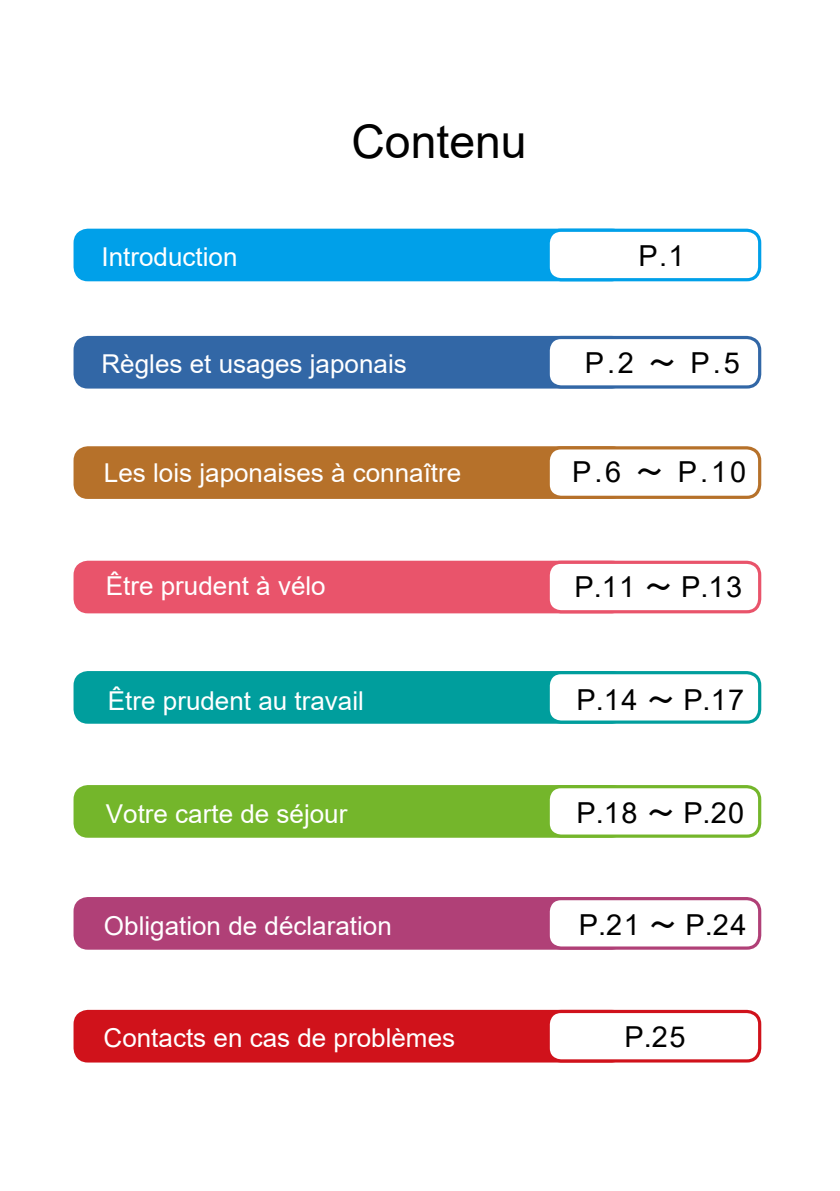
<style>
.page{position:relative;width:840px;height:1191px;background:#fff}
.page>*{position:absolute;margin:0;border:0;box-sizing:border-box;transform-origin:0 0}
.t1{font:46.4px "Arial";color:#000}
.t2{font:28.8px "Arial";letter-spacing:.05em;color:#000}
.t3{font:26px "Arial";color:#fff}
.s1{font-family:"MS P Gothic"}
</style>
<div class="page">
<div style="left:75px;top:337px;width:549px;height:50px;background:#3267a6;border-radius:13px"></div>
<div style="left:75px;top:786px;width:549px;height:50px;background:#74b62b;border-radius:13px"></div>
<div style="left:75px;top:562px;width:549px;height:50px;background:#e9546b;border-radius:13px"></div>
<div style="left:75px;top:1011px;width:549px;height:50px;background:#d0121b;border-radius:13px"></div>
<div style="left:73px;top:336px;width:552px;height:52px;border:3px solid #3267a6;border-radius:13px"></div>
<div style="left:73px;top:785px;width:552px;height:52px;border:3px solid #74b62b;border-radius:13px"></div>
<div style="left:73px;top:561px;width:552px;height:52px;border:3px solid #e9546b;border-radius:13px"></div>
<div style="left:73px;top:1009px;width:552px;height:53px;border:3px solid #d0121b;border-radius:13px"></div>
<div style="left:73px;top:446px;width:552px;height:53px;border:3px solid #b6712a;border-radius:13px"></div>
<div style="left:73px;top:897px;width:552px;height:52px;border:3px solid #b04077;border-radius:13px"></div>
<div style="left:73px;top:671px;width:552px;height:52px;border:3px solid #009e9d;border-radius:13px"></div>
<div style="left:75px;top:448px;width:549px;height:49px;background:#b6712a;border-radius:13px"></div>
<div style="left:75px;top:898px;width:549px;height:50px;background:#b04077;border-radius:13px"></div>
<div style="left:75px;top:672px;width:549px;height:50px;background:#009e9d;border-radius:13px"></div>
<div style="left:548px;top:337px;width:211px;height:50px;background:#fff;border-radius:13px"></div>
<div style="left:546px;top:336px;width:214px;height:52px;border:3px solid #3267a6;border-radius:13px"></div>
<div style="left:548px;top:786px;width:211px;height:50px;background:#fff;border-radius:13px"></div>
<div style="left:546px;top:785px;width:214px;height:52px;border:3px solid #74b62b;border-radius:13px"></div>
<div style="left:548px;top:562px;width:211px;height:50px;background:#fff;border-radius:13px"></div>
<div style="left:546px;top:561px;width:214px;height:52px;border:3px solid #e9546b;border-radius:13px"></div>
<div style="left:548px;top:1011px;width:211px;height:50px;background:#fff;border-radius:13px"></div>
<div style="left:546px;top:1009px;width:214px;height:53px;border:3px solid #d0121b;border-radius:13px"></div>
<div style="left:548px;top:448px;width:211px;height:49px;background:#fff;border-radius:13px"></div>
<div style="left:546px;top:446px;width:214px;height:53px;border:3px solid #b6712a;border-radius:13px"></div>
<div style="left:548px;top:898px;width:211px;height:50px;background:#fff;border-radius:13px"></div>
<div style="left:546px;top:897px;width:214px;height:52px;border:3px solid #b04077;border-radius:13px"></div>
<div style="left:548px;top:672px;width:211px;height:50px;background:#fff;border-radius:13px"></div>
<div style="left:546px;top:671px;width:214px;height:52px;border:3px solid #009e9d;border-radius:13px"></div>
<div style="left:75px;top:230px;width:549px;height:50px;background:#00a0e9;border-radius:13px"></div>
<div style="left:73px;top:229px;width:552px;height:52px;border:3px solid #00a0e9;border-radius:13px"></div>
<div style="left:548px;top:230px;width:211px;height:50px;background:#fff;border-radius:13px"></div>
<div style="left:546px;top:229px;width:214px;height:52px;border:3px solid #00a0e9;border-radius:13px"></div>
<h1 class="t1" style="left:351px;top:110px;width:177px">Contenu</h1>
<p class="t3" style="left:101px;top:238px;width:137px">Introduction</p>
<p class="t2" style="left:638px;top:236px;width:48px">P.1</p>
<p class="t3" style="left:101px;top:346px;width:306px">Règles et usages japonais</p>
<p class="t2" style="left:584px;top:343px;width:156px">P.2 <span class="s1">～</span> P.5</p>
<p class="t3" style="left:104px;top:455px;width:359px">Les lois japonaises à connaître</p>
<p class="t2" style="left:572px;top:452px;width:175px">P.6 <span class="s1">～</span> P.10</p>
<p class="t3" style="left:106px;top:568px;width:221px">Être prudent à vélo</p>
<p class="t2" style="left:574px;top:567px;width:169px">P.11 <span class="s1">～</span> P.13</p>
<p class="t3" style="left:108px;top:683px;width:257px">Être prudent au travail</p>
<p class="t2" style="left:576px;top:680px;width:169px">P.14 <span class="s1">～</span> P.17</p>
<p class="t3" style="left:106px;top:795px;width:243px">Votre carte de séjour</p>
<p class="t2" style="left:576px;top:793px;width:169px">P.18 <span class="s1">～</span> P.20</p>
<p class="t3" style="left:104px;top:907px;width:289px">Obligation de déclaration</p>
<p class="t2" style="left:578px;top:905px;width:169px">P.21 <span class="s1">～</span> P.24</p>
<p class="t3" style="left:103px;top:1020px;width:353px">Contacts en cas de problèmes</p>
<p class="t2" style="left:624px;top:1017px;width:62px">P.25</p>
</div>
